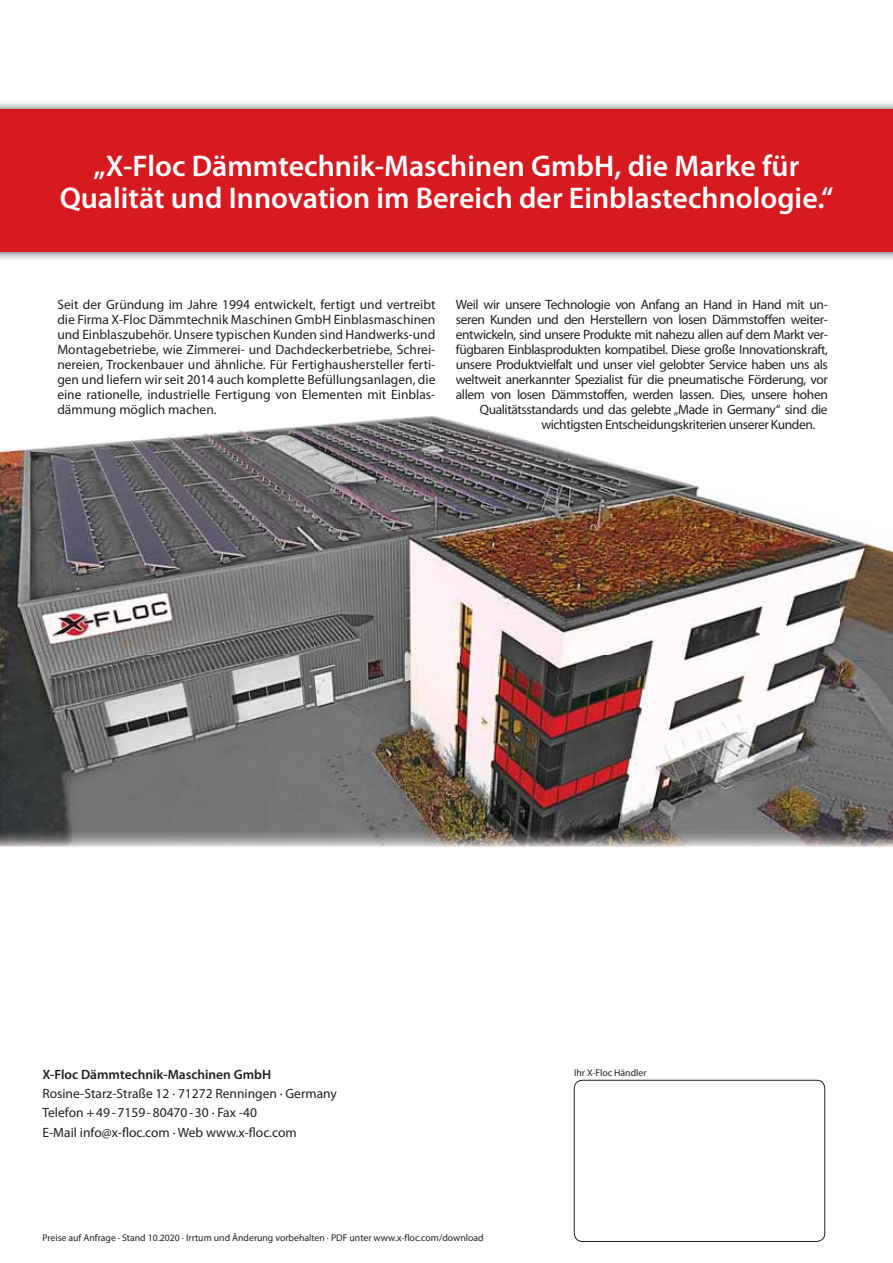
<style>
.page{position:relative;width:893px;height:1263px;background:#fff}
.page>*{position:absolute;margin:0;border:0;box-sizing:border-box;transform-origin:0 0}
.t1{font:600 30px/31.5px "Myriad Pro";color:#fff;text-align:center}
.t2{font:13.5px/15px "Myriad Pro";letter-spacing:-.03em;color:#231f20;text-align:justify}
.t3{font:13.5px/19.2px "Myriad Pro";color:#231f20}
.t4{font:600 13.5px "Myriad Pro";color:#231f20}
.t5{font:9.75px "Myriad Pro";color:#231f20}
</style>
<div class="page">
<div style="left:574px;top:1080px;width:251px;height:162px;border:1px solid #231f20;border-radius:8px"></div>
<img style="left:0;top:102px;width:893px;height:158px">
<div style="left:0;top:110px;width:893px;height:142px;background:#d71920"></div>
<img style="left:0;top:415px;width:630px;height:432px">
<img style="left:630px;top:467px;width:210px;height:380px">
<img style="left:840px;top:536px;width:53px;height:311px">
<h1 class="t1" style="left:60px;top:153px;width:775px">„X-Floc Dämmtechnik-Maschinen GmbH, die Marke für<br>Qualität und Innovation im Bereich der Einblastechnologie.“</h1>
<p class="t2" style="left:57px;top:298px;width:380px">Seit der Gründung im Jahre 1994 entwickelt, fertigt und vertreibt die Firma X-Floc Dämmtechnik Maschinen GmbH Einblasmaschinen und Einblaszubehör. Unsere typischen Kunden sind Handwerks-und Montagebetriebe, wie Zimmerei- und Dachdeckerbetriebe, Schrei&shy;nereien, Trockenbauer und ähnliche. Für Fertighaushersteller ferti&shy;gen und liefern wir seit 2014 auch komplette Befüllungsanlagen, die eine rationelle, industrielle Fertigung von Elementen mit Einblas&shy;dämmung möglich machen.</p>
<p class="t2" style="left:456px;top:297px;width:373px">Weil wir unsere Technologie von Anfang an Hand in Hand mit un-</p>
<p class="t2" style="left:456px;top:312px;width:373px">seren Kunden und den Herstellern von losen Dämmstoffen weiter-</p>
<p class="t2" style="left:456px;top:327px;width:373px">entwickeln, sind unsere Produkte mit nahezu allen auf dem Markt ver-</p>
<p class="t2" style="left:456px;top:342px;width:374px">fügbaren Einblasprodukten kompatibel. Diese große Innovationskraft,</p>
<p class="t2" style="left:456px;top:357px;width:374px">unsere Produktvielfalt und unser viel gelobter Service haben uns als</p>
<p class="t2" style="left:456px;top:372px;width:374px">weltweit anerkannter Spezialist für die pneumatische Förderung, vor</p>
<p class="t2" style="left:456px;top:387px;width:374px">allem von losen Dämmstoffen, werden lassen. Dies, unsere hohen</p>
<p class="t2" style="left:480px;top:402px;width:349px">Qualitätsstandards und das gelebte „Made in Germany“ sind die</p>
<p class="t2" style="left:541px;top:417px;width:275px">wichtigsten Entscheidungskriterien unserer Kunden.</p>
<p class="t4" style="left:42px;top:1069px;width:230px">X-Floc Dämmtechnik-Maschinen GmbH</p>
<p class="t5" style="left:574px;top:1069px;width:74px">Ihr X-Floc Händler</p>
<p class="t3" style="left:42px;top:1085px;width:296px">Rosine-Starz-Straße 12 · 71272 Renningen · Germany<br>Telefon + 49 - 7159 - 80470 - 30 · Fax -40<br>E-Mail info@x-floc.com · Web www.x-floc.com</p>
<p class="t5" style="left:42px;top:1234px;width:443px">Preise auf Anfrage · Stand 10.2020 · Irrtum und Änderung vorbehalten · PDF unter www.x-floc.com/download</p>
</div>
